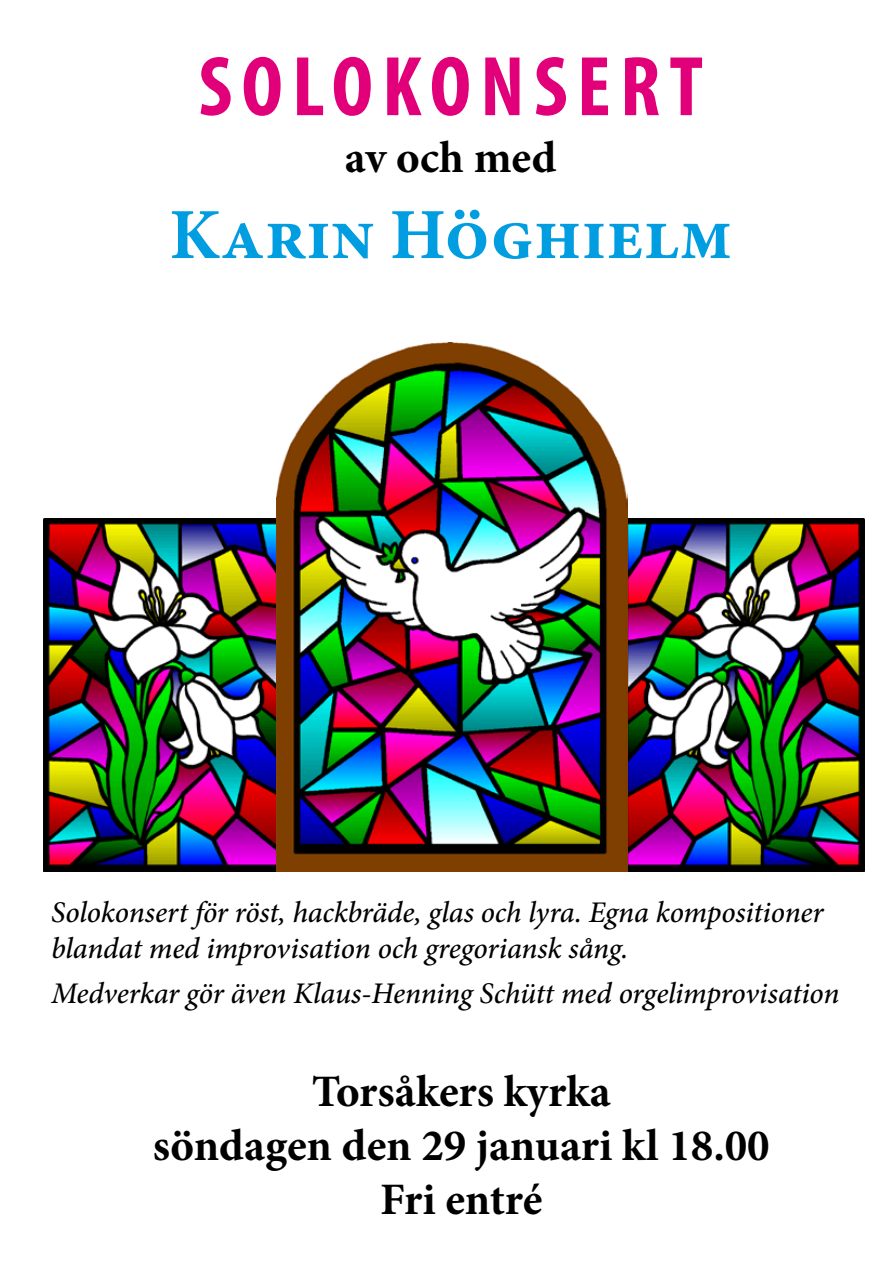
<style>
.page{position:relative;width:893px;height:1263px;background:#fff}
.page>*{position:absolute;margin:0;border:0;box-sizing:border-box;transform-origin:0 0}
.t1{font:700 condensed 85.5px "Myriad Pro";letter-spacing:.11em;color:#e2007a}
.t2{font:700 72px "Minion Pro";color:#009ee0}
.t3{font:700 45px/54px "Minion Pro";color:#000;text-align:center}
.t4{font:italic 500 30px/36px "Minion Pro";letter-spacing:-.005em;color:#000}
</style>
<div class="page">
<img style="left:44px;top:519px;width:242px;height:353px">
<img style="left:627px;top:518px;width:237px;height:353px">
<img style="left:276px;top:343px;width:351px;height:528px">
<h1 class="t1" style="left:198px;top:33px;width:506px">SOLOKONSERT</h1>
<h3 class="t3" style="left:345px;top:130px;width:213px">av och med</h3>
<h2 class="t2" style="left:169px;top:184px;width:564px">Karin Höghielm</h2>
<p class="t4" style="left:51px;top:894px;width:774px">Solokonsert för röst, hackbräde, glas och lyra. Egna kompositioner blandat med improvisation och gregoriansk sång.</p>
<p class="t4" style="left:51px;top:975px;width:790px">Medverkar gör även Klaus-Henning Schütt med orgelimprovisation</p>
<h3 class="t3" style="left:153px;top:1064px;width:618px">Torsåkers kyrka<br>söndagen den 29 januari kl 18.00<br>Fri entré</h3>
</div>
